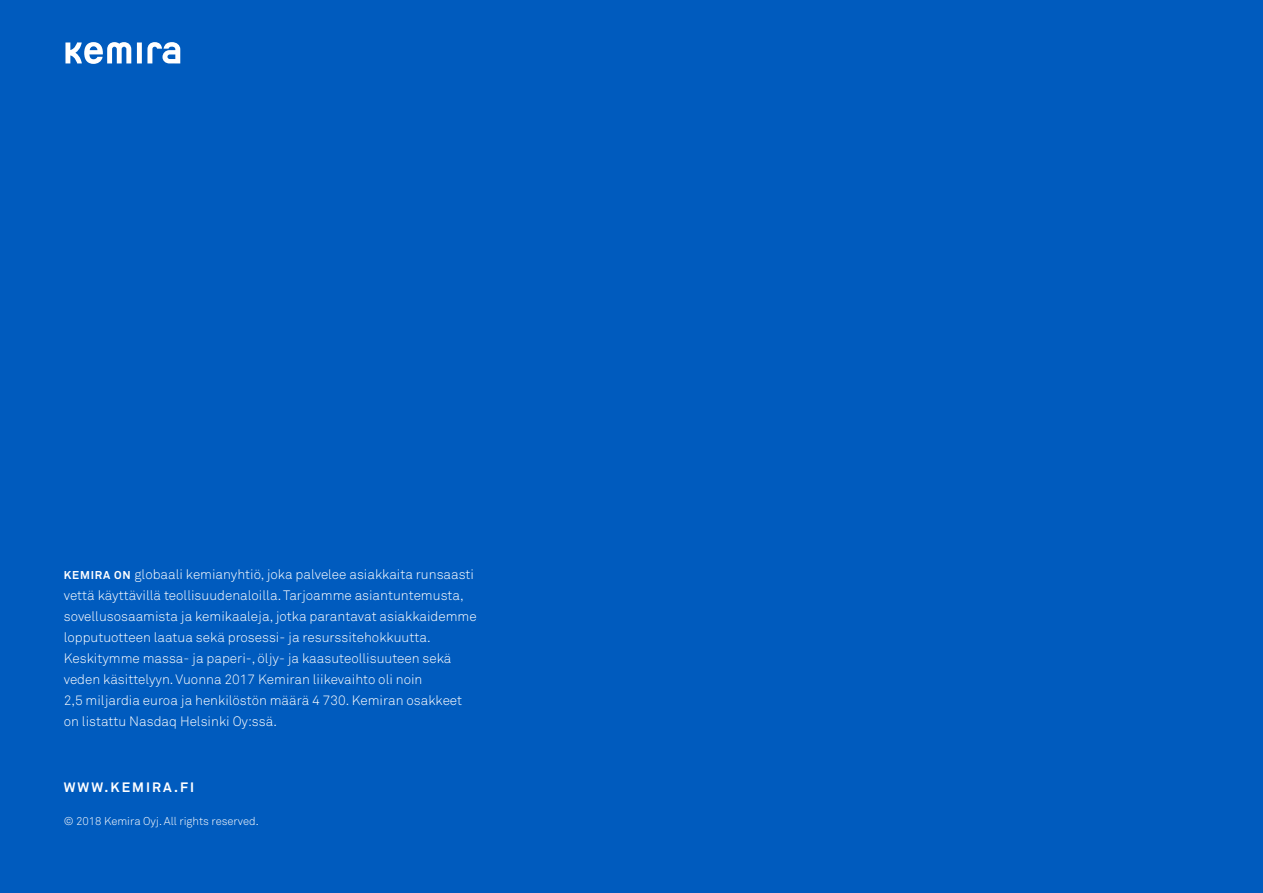
<style>
.page{position:relative;width:1263px;height:893px;background:#005bbe}
.page>*{position:absolute;margin:0;border:0;box-sizing:border-box;transform-origin:0 0}
.t1{font:13.5px/21px "Akkurat Light Pro";color:#fff}
.t2{font:700 13.5px "Akkurat Pro";letter-spacing:.15em;color:#fff}
.t3{font:11.25px "Akkurat Light Pro";color:#fff}
.s1{font-family:"Akkurat Pro";font-weight:700;font-size:11.25px}
</style>
<div class="page">
<div style="left:137px;top:42px;width:5px;height:21px;background:#fff"></div>
<svg style="left:147px;top:42px;width:33px;height:21px"></svg>
<svg style="left:65px;top:42px;width:66px;height:22px"></svg>
<p class="t1" style="left:64px;top:564px;width:414px"><span class="s1">KEMIRA ON</span> globaali kemianyhtiö, joka palvelee asiakkaita runsaasti vettä käyttävillä teollisuudenaloilla. Tarjoamme asiantuntemusta, sovellusosaamista ja kemikaaleja, jotka parantavat asiakkaidemme lopputuotteen laatua sekä prosessi- ja resurssitehokkuutta.<br>Keskitymme massa- ja paperi-, öljy- ja kaasuteollisuuteen sekä veden käsittelyyn. Vuonna 2017 Kemiran liikevaihto oli noin<br>2,5 miljardia euroa ja henkilöstön määrä 4 730. Kemiran osakkeet on listattu Nasdaq Helsinki Oy:ssä.</p>
<p class="t2" style="left:64px;top:779px;width:132px">WWW.KEMIRA.FI</p>
<p class="t3" style="left:64px;top:814px;width:196px">© 2018 Kemira Oyj. All rights reserved.</p>
</div>
